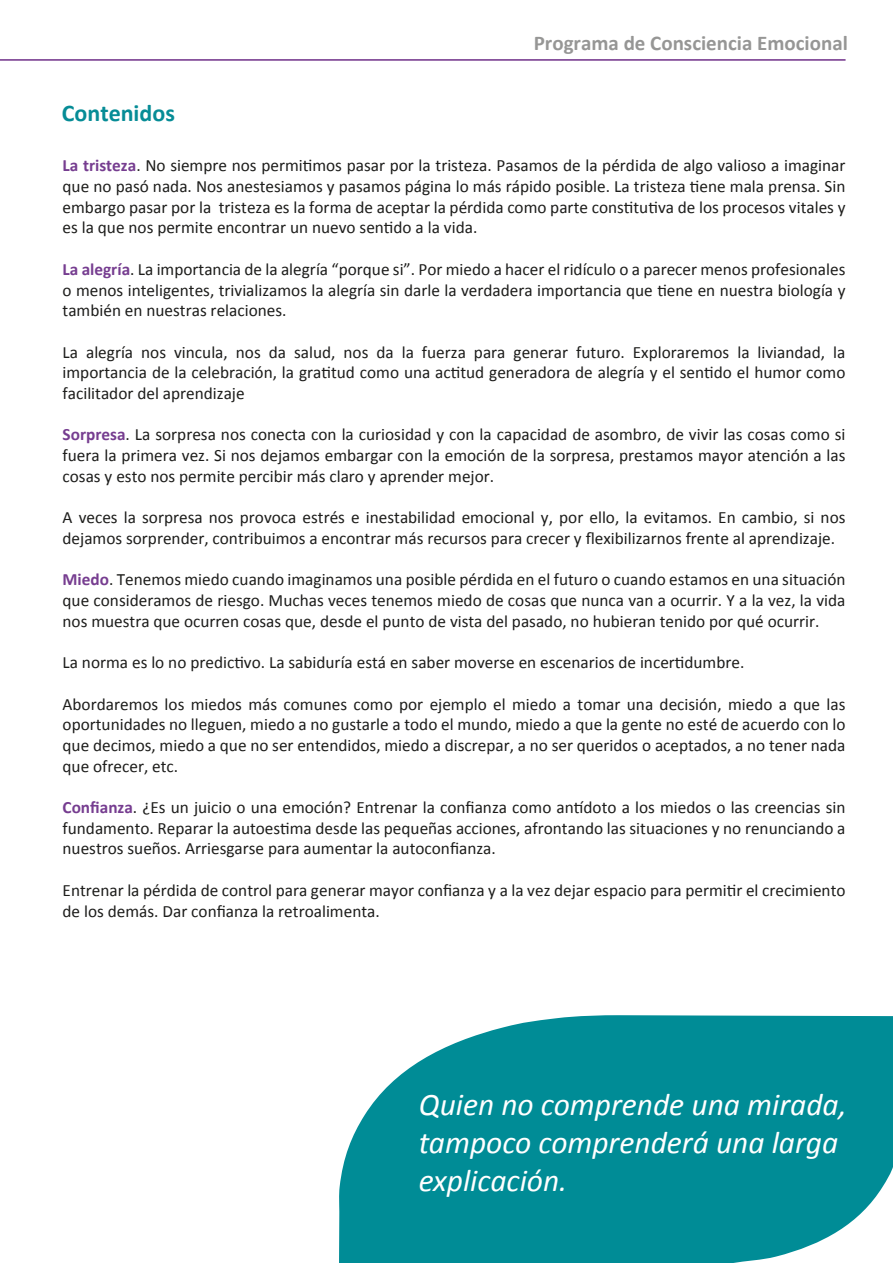
<style>
.page{position:relative;width:893px;height:1263px;background:#fff}
.page>*{position:absolute;margin:0;border:0;box-sizing:border-box;transform-origin:0 0}
.t1{font:italic 31.5px/37.8px "Calibri";color:#fff}
.t2{font:700 24px "Calibri";color:#068c96}
.t3{font:700 21px "Calibri";color:#969695}
.t4{font:17.25px/20.7px "Calibri";color:#1d1d1b;text-align:justify}
.s1{font-weight:700;color:#763d90}
</style>
<div class="page">
<hr style="left:0;top:59px;width:846px;height:2px;background:#703089">
<svg style="left:339px;top:1015px;width:554px;height:248px;background:#1a98a0"></svg>
<p class="t3" style="left:534px;top:30px;width:316px">Programa de Consciencia Emocional</p>
<h2 class="t2" style="left:62px;top:98px;width:115px">Contenidos</h2>
<p class="t4" style="left:63px;top:154px;width:784px"><span class="s1">La tristeza</span>. No siempre nos permitimos pasar por la tristeza. Pasamos de la pérdida de algo valioso a imaginar que no pasó nada. Nos anestesiamos y pasamos página lo más rápido posible. La tristeza tiene mala prensa. Sin embargo pasar por la tristeza es la forma de aceptar la pérdida como parte constitutiva de los procesos vitales y es la que nos permite encontrar un nuevo sentido a la vida.</p>
<p class="t4" style="left:63px;top:258px;width:784px"><span class="s1">La alegría</span>. La importancia de la alegría “porque si”. Por miedo a hacer el ridículo o a parecer menos profesionales o menos inteligentes, trivializamos la alegría sin darle la verdadera importancia que tiene en nuestra biología y también en nuestras relaciones.</p>
<p class="t4" style="left:63px;top:341px;width:784px">La alegría nos vincula, nos da salud, nos da la fuerza para generar futuro. Exploraremos la liviandad, la importancia de la celebración, la gratitud como una actitud generadora de alegría y el sentido el humor como facilitador del aprendizaje</p>
<p class="t4" style="left:63px;top:423px;width:784px"><span class="s1">Sorpresa</span>. La sorpresa nos conecta con la curiosidad y con la capacidad de asombro, de vivir las cosas como si fuera la primera vez. Si nos dejamos embargar con la emoción de la sorpresa, prestamos mayor atención a las cosas y esto nos permite percibir más claro y aprender mejor.</p>
<p class="t4" style="left:63px;top:506px;width:784px">A veces la sorpresa nos provoca estrés e inestabilidad emocional y, por ello, la evitamos. En cambio, si nos dejamos sorprender, contribuimos a encontrar más recursos para crecer y flexibilizarnos frente al aprendizaje.</p>
<p class="t4" style="left:63px;top:568px;width:784px"><span class="s1">Miedo</span>. Tenemos miedo cuando imaginamos una posible pérdida en el futuro o cuando estamos en una situación que consideramos de riesgo. Muchas veces tenemos miedo de cosas que nunca van a ocurrir. Y a la vez, la vida nos muestra que ocurren cosas que, desde el punto de vista del pasado, no hubieran tenido por qué ocurrir.</p>
<p class="t4" style="left:63px;top:651px;width:683px">La norma es lo no predictivo. La sabiduría está en saber moverse en escenarios de incertidumbre.</p>
<p class="t4" style="left:63px;top:693px;width:784px">Abordaremos los miedos más comunes como por ejemplo el miedo a tomar una decisión, miedo a que las oportunidades no lleguen, miedo a no gustarle a todo el mundo, miedo a que la gente no esté de acuerdo con lo que decimos, miedo a que no ser entendidos, miedo a discrepar, a no ser queridos o aceptados, a no tener nada que ofrecer, etc.</p>
<p class="t4" style="left:63px;top:796px;width:784px"><span class="s1">Confianza</span>. ¿Es un juicio o una emoción? Entrenar la confianza como antídoto a los miedos o las creencias sin fundamento. Reparar la autoestima desde las pequeñas acciones, afrontando las situaciones y no renunciando a nuestros sueños. Arriesgarse para aumentar la autoconfianza.</p>
<p class="t4" style="left:63px;top:879px;width:784px">Entrenar la pérdida de control para generar mayor confianza y a la vez dejar espacio para permitir el crecimiento de los demás. Dar confianza la retroalimenta.</p>
<h1 class="t1" style="left:419px;top:1084px;width:429px">Quien no comprende una mirada, tampoco comprenderá una larga explicación.</h1>
</div>
